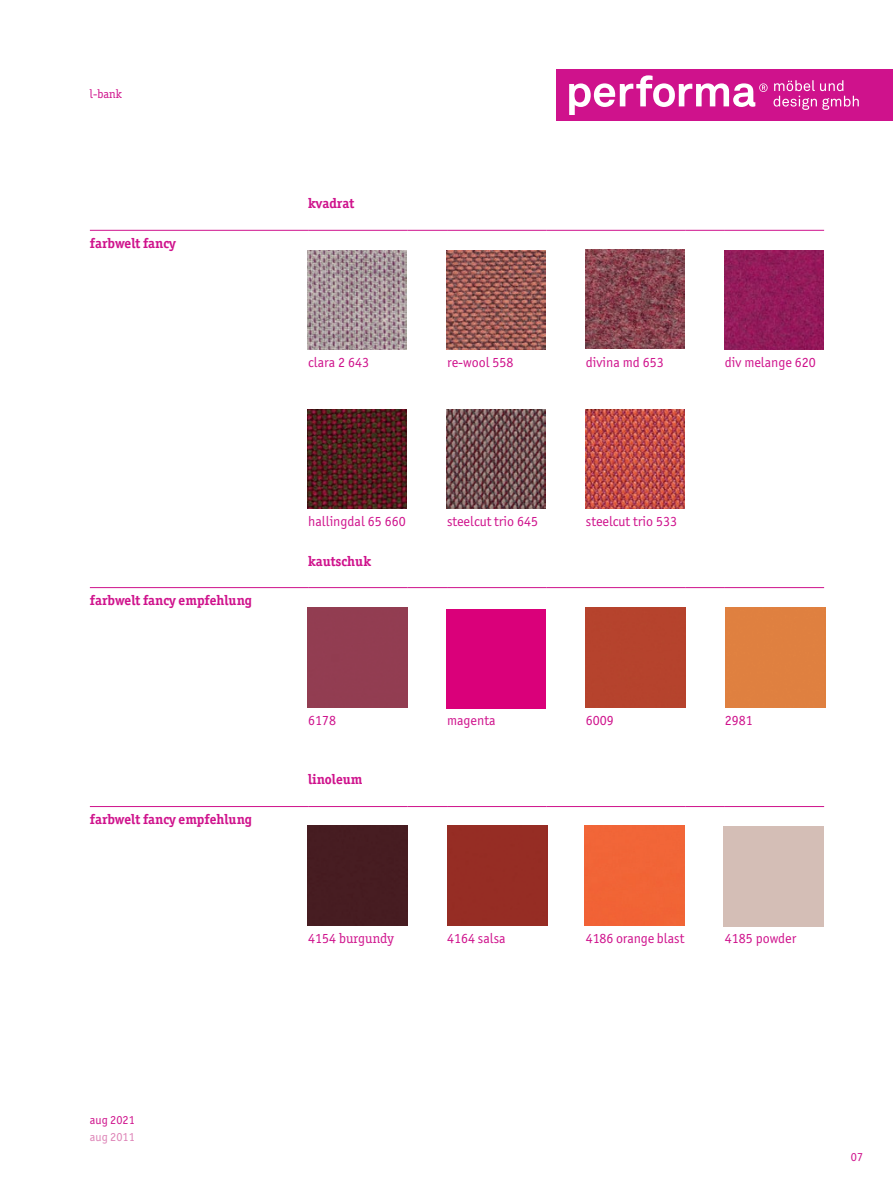
<style>
.page{position:relative;width:893px;height:1191px;background:#fff}
.page>*{position:absolute;margin:0;border:0;box-sizing:border-box;transform-origin:0 0}
.t1{font:14px "Officina Sans ITC Pro";color:#cf128c}
.t2{font:700 14px "Officina Serif ITC Pro";color:#cf128c}
.t3{font:14px "Officina Serif ITC Pro";color:#cf128c}
.t4{font:12.25px "Officina Sans ITC Pro";color:#cf128c}
.t5{font:12.25px "Officina Sans ITC Pro";color:#dd82b6}
.t6{font:12.25px "Officina Serif ITC Pro";color:#cf128c}
</style>
<div class="page">
<hr style="left:90px;top:230px;width:218px;height:1px;background:#cf128c">
<hr style="left:308px;top:230px;width:99px;height:1px;background:#cf128c">
<hr style="left:407px;top:230px;width:40px;height:1px;background:#cf128c">
<hr style="left:447px;top:230px;width:99px;height:1px;background:#cf128c">
<hr style="left:546px;top:230px;width:40px;height:1px;background:#cf128c">
<hr style="left:586px;top:230px;width:99px;height:1px;background:#cf128c">
<hr style="left:685px;top:230px;width:40px;height:1px;background:#cf128c">
<hr style="left:725px;top:230px;width:99px;height:1px;background:#cf128c">
<hr style="left:90px;top:587px;width:218px;height:1px;background:#cf128c">
<hr style="left:308px;top:587px;width:99px;height:1px;background:#cf128c">
<hr style="left:407px;top:587px;width:40px;height:1px;background:#cf128c">
<hr style="left:447px;top:587px;width:99px;height:1px;background:#cf128c">
<hr style="left:546px;top:587px;width:40px;height:1px;background:#cf128c">
<hr style="left:586px;top:587px;width:99px;height:1px;background:#cf128c">
<hr style="left:685px;top:587px;width:40px;height:1px;background:#cf128c">
<hr style="left:725px;top:587px;width:99px;height:1px;background:#cf128c">
<hr style="left:90px;top:806px;width:218px;height:1px;background:#cf128c">
<hr style="left:308px;top:806px;width:99px;height:1px;background:#cf128c">
<hr style="left:407px;top:806px;width:40px;height:1px;background:#cf128c">
<hr style="left:447px;top:806px;width:99px;height:1px;background:#cf128c">
<hr style="left:546px;top:806px;width:40px;height:1px;background:#cf128c">
<hr style="left:586px;top:806px;width:99px;height:1px;background:#cf128c">
<hr style="left:685px;top:806px;width:40px;height:1px;background:#cf128c">
<hr style="left:725px;top:806px;width:99px;height:1px;background:#cf128c">
<img style="left:724px;top:251px;width:99px;height:99px">
<img style="left:308px;top:409px;width:99px;height:99px">
<img style="left:447px;top:409px;width:99px;height:99px">
<img style="left:308px;top:251px;width:99px;height:99px">
<img style="left:447px;top:251px;width:99px;height:99px">
<img style="left:585px;top:249px;width:99px;height:99px">
<img style="left:585px;top:409px;width:100px;height:99px">
<div style="left:308px;top:826px;width:100px;height:100px;background:#461c21"></div>
<div style="left:447px;top:826px;width:100px;height:100px;background:#962d24"></div>
<div style="left:725px;top:608px;width:100px;height:100px;background:#df8040"></div>
<div style="left:586px;top:608px;width:100px;height:100px;background:#b6432d"></div>
<div style="left:308px;top:608px;width:100px;height:100px;background:#923d51"></div>
<div style="left:446px;top:609px;width:100px;height:99px;background:#da007a"></div>
<div style="left:585px;top:825px;width:100px;height:100px;background:#f16537"></div>
<div style="left:556px;top:69px;width:337px;height:52px;background:#cf128c"></div>
<svg style="left:569px;top:75px;width:290px;height:40px"></svg>
<p class="t6" style="left:90px;top:87px;width:33px">l-bank</p>
<p class="t2" style="left:90px;top:235px;width:87px">farbwelt fancy</p>
<p class="t2" style="left:308px;top:195px;width:47px">kvadrat</p>
<p class="t1" style="left:308px;top:354px;width:62px">clara 2 643</p>
<p class="t1" style="left:447px;top:354px;width:68px">re-wool 558</p>
<p class="t1" style="left:586px;top:354px;width:79px">divina md 653</p>
<p class="t1" style="left:725px;top:354px;width:93px">div melange 620</p>
<p class="t2" style="left:90px;top:592px;width:164px">farbwelt fancy empfehlung</p>
<p class="t2" style="left:90px;top:810px;width:164px">farbwelt fancy empfehlung</p>
<p class="t1" style="left:308px;top:513px;width:99px">hallingdal 65 660</p>
<p class="t1" style="left:447px;top:513px;width:93px">steelcut trio 645</p>
<p class="t1" style="left:586px;top:513px;width:93px">steelcut trio 533</p>
<p class="t2" style="left:308px;top:552px;width:64px">kautschuk</p>
<p class="t1" style="left:308px;top:711px;width:29px">6178</p>
<p class="t1" style="left:447px;top:711px;width:50px">magenta</p>
<p class="t1" style="left:586px;top:711px;width:29px">6009</p>
<p class="t1" style="left:725px;top:711px;width:29px">2981</p>
<p class="t2" style="left:308px;top:770px;width:56px">linoleum</p>
<p class="t3" style="left:308px;top:930px;width:87px">4154 burgundy</p>
<p class="t1" style="left:447px;top:930px;width:60px">4164 salsa</p>
<p class="t1" style="left:586px;top:930px;width:100px">4186 orange blast</p>
<p class="t1" style="left:725px;top:930px;width:73px">4185 powder</p>
<p class="t4" style="left:90px;top:1112px;width:46px">aug 2021</p>
<p class="t5" style="left:90px;top:1130px;width:46px">aug 2011</p>
<p class="t4" style="left:851px;top:1149px;width:14px">07</p>
</div>
